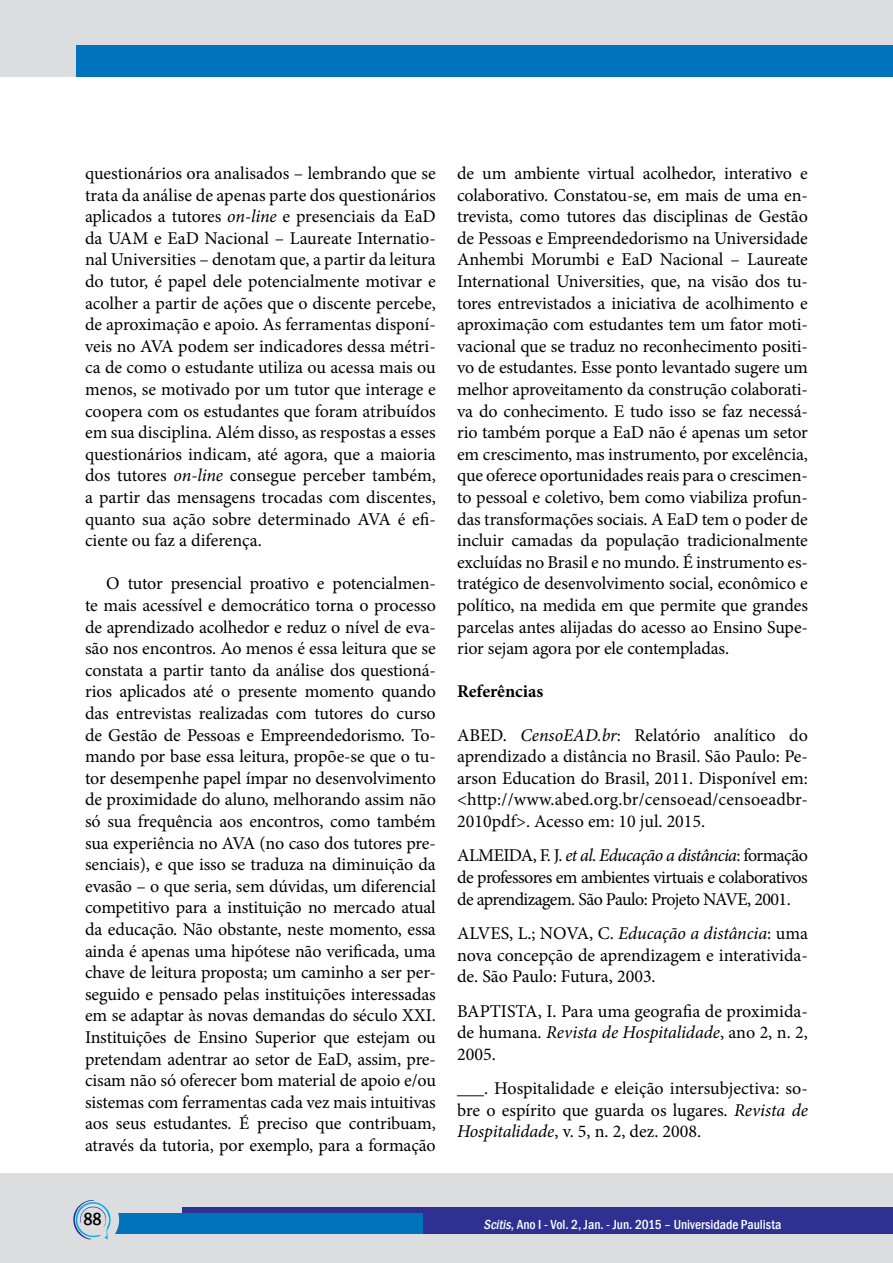
<style>
.page{position:relative;width:893px;height:1263px;background:#fff}
.page>*{position:absolute;margin:0;border:0;box-sizing:border-box;transform-origin:0 0}
.t1{font:18px/21.6px "Minion Pro";letter-spacing:-.005em;color:#000;text-align:justify}
.t2{font:700 18px "Minion Pro";letter-spacing:-.005em;color:#000}
.t3{font:500 condensed 18px "Franklin Gothic";color:#000}
.t4{font:500 condensed 13.5px "Franklin Gothic";color:#fff}
.s1{font-style:italic}
</style>
<div class="page">
<div style="left:0;top:0;width:893px;height:77px;background:#dcddde"></div>
<div style="left:77px;top:45px;width:816px;height:32px;background:#0073bc"></div>
<div style="left:0;top:1174px;width:893px;height:89px;background:#dcddde"></div>
<div style="left:182px;top:1208px;width:711px;height:26px;background:#2e3092"></div>
<div style="left:115px;top:1214px;width:308px;height:20px;background:#0073bc"></div>
<svg style="left:73px;top:1200px;width:46px;height:40px"></svg>
<p class="t1" style="left:85px;top:162px;width:352px">questionários ora analisados – lembrando que se trata da análise de apenas parte dos questionários aplicados a tutores <span class="s1">on-line</span> e presenciais da EaD da UAM e EaD Nacional – Laureate Internatio&shy;nal Universities – denotam que, a partir da leitura do tutor, é papel dele potencialmente motivar e acolher a partir de ações que o discente percebe, de aproximação e apoio. As ferramentas disponí&shy;veis no AVA podem ser indicadores dessa métri&shy;ca de como o estudante utiliza ou acessa mais ou menos, se motivado por um tutor que interage e coopera com os estudantes que foram atribuídos em sua disciplina. Além disso, as respostas a esses questionários indicam, até agora, que a maioria dos tutores <span class="s1">on-line</span> consegue perceber também, a partir das mensagens trocadas com discentes, quanto sua ação sobre determinado AVA é efi&shy;ciente ou faz a diferença.</p>
<p class="t1" style="left:85px;top:573px;width:352px;text-indent:21px">O tutor presencial proativo e potencialmen&shy;te mais acessível e democrático torna o processo de aprendizado acolhedor e reduz o nível de eva&shy;são nos encontros. Ao menos é essa leitura que se constata a partir tanto da análise dos questioná&shy;rios aplicados até o presente momento quando das entrevistas realizadas com tutores do curso de Gestão de Pessoas e Empreendedorismo. To&shy;mando por base essa leitura, propõe-se que o tu&shy;tor desempenhe papel ímpar no desenvolvimento de proximidade do aluno, melhorando assim não só sua frequência aos encontros, como também sua experiência no AVA (no caso dos tutores pre&shy;senciais), e que isso se traduza na diminuição da evasão – o que seria, sem dúvidas, um diferencial competitivo para a instituição no mercado atual da educação. Não obstante, neste momento, essa ainda é apenas uma hipótese não verificada, uma chave de leitura proposta; um caminho a ser per&shy;seguido e pensado pelas instituições interessadas em se adaptar às novas demandas do século XXI.<br>Instituições de Ensino Superior que estejam ou pretendam adentrar ao setor de EaD, assim, pre&shy;cisam não só oferecer bom material de apoio e/ou sistemas com ferramentas cada vez mais intuitivas aos seus estudantes. É preciso que contribuam, através da tutoria, por exemplo, para a formação</p>
<p class="t1" style="left:457px;top:162px;width:352px">de um ambiente virtual acolhedor, interativo e colaborativo. Constatou-se, em mais de uma en&shy;trevista, como tutores das disciplinas de Gestão de Pessoas e Empreendedorismo na Universidade Anhembi Morumbi e EaD Nacional – Laureate International Universities, que, na visão dos tu&shy;tores entrevistados a iniciativa de acolhimento e aproximação com estudantes tem um fator moti&shy;vacional que se traduz no reconhecimento positi&shy;vo de estudantes. Esse ponto levantado sugere um melhor aproveitamento da construção colaborati&shy;va do conhecimento. E tudo isso se faz necessá&shy;rio também porque a EaD não é apenas um setor em crescimento, mas instrumento, por excelência, que oferece oportunidades reais para o crescimen&shy;to pessoal e coletivo, bem como viabiliza profun&shy;das transformações sociais. A EaD tem o poder de incluir camadas da população tradicionalmente excluídas no Brasil e no mundo. É instrumento es&shy;tratégico de desenvolvimento social, econômico e político, na medida em que permite que grandes parcelas antes alijadas do acesso ao Ensino Supe&shy;rior sejam agora por ele contempladas.</p>
<p class="t2" style="left:457px;top:679px;width:88px">Referências</p>
<p class="t1" style="left:457px;top:724px;width:352px">ABED. <span class="s1">CensoEAD.br</span>: Relatório analítico do aprendizado a distância no Brasil. São Paulo: Pe&shy;arson Education do Brasil, 2011. Disponível em: &lt;http://www.abed.org.br/censoead/censoeadbr-2010pdf&gt;. Acesso em: 10 jul. 2015.</p>
<p class="t1" style="left:457px;top:845px;width:352px">ALMEIDA, F. J. <span class="s1">et al</span>. <span class="s1">Educação a distância</span>: formação de professores em ambientes virtuais e colaborativos de aprendizagem. São Paulo: Projeto NAVE, 2001.</p>
<p class="t1" style="left:457px;top:922px;width:352px">ALVES, L.; NOVA, C. <span class="s1">Educação a distância</span>: uma nova concepção de aprendizagem e interativida&shy;de. São Paulo: Futura, 2003.</p>
<p class="t1" style="left:457px;top:1000px;width:352px">BAPTISTA, I. Para uma geografia de proximida&shy;de humana. <span class="s1">Revista de Hospitalidade</span>, ano 2, n. 2, 2005.</p>
<p class="t1" style="left:457px;top:1078px;width:352px">___. Hospitalidade e eleição intersubjectiva: so&shy;bre o espírito que guarda os lugares. <span class="s1">Revista de Hospitalidade</span>, v. 5, n. 2, dez. 2008.</p>
<p class="t3" style="left:83px;top:1207px;width:20px">88</p>
<p class="t4" style="left:484px;top:1215px;width:299px"><span class="s1">Scitis</span>, Ano I - Vol. 2, Jan. - Jun. 2015 – Universidade Paulista</p>
</div>
